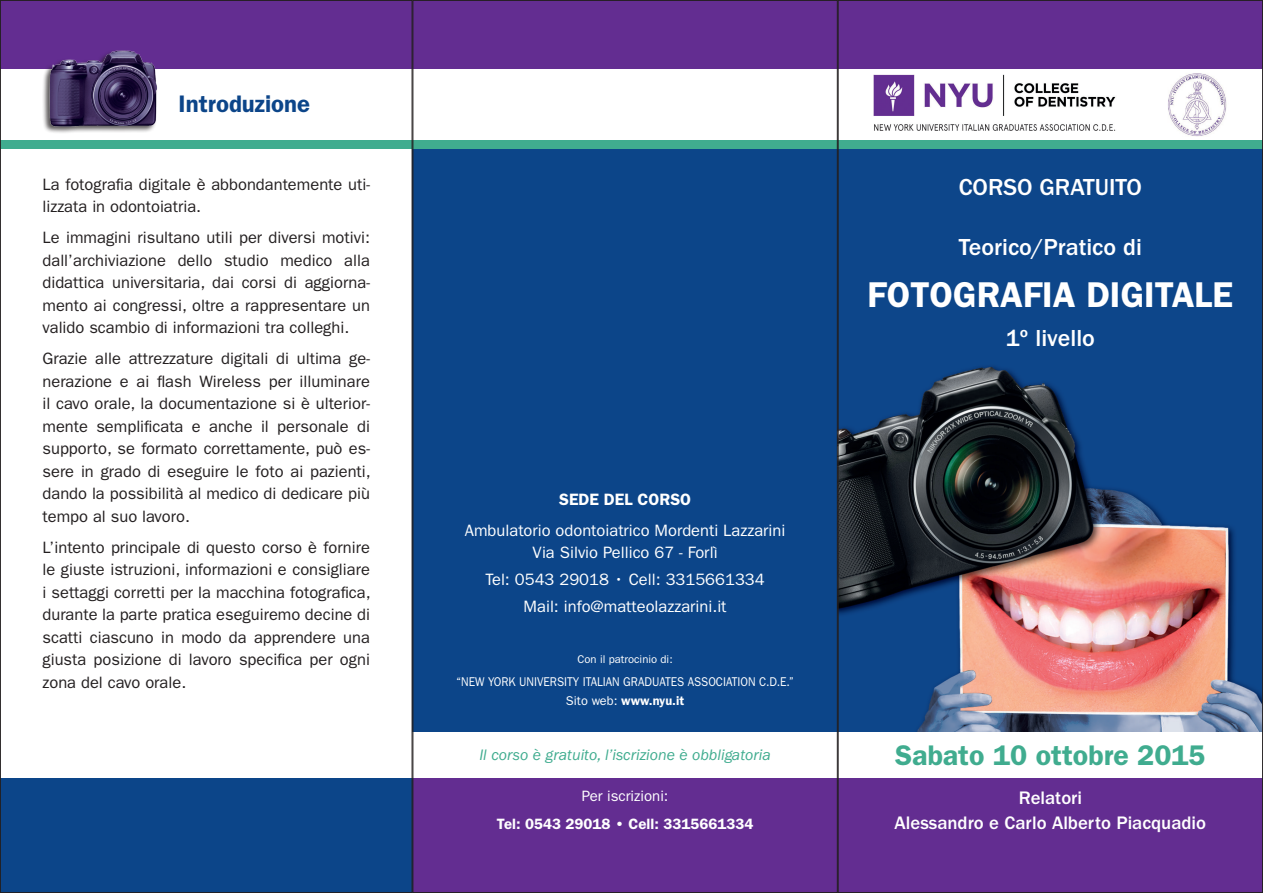
<style>
.page{position:relative;width:1263px;height:893px;background:#fff}
.page>*{position:absolute;margin:0;border:0;box-sizing:border-box;transform-origin:0 0}
.t1{font:600 36px "ITC Franklin Gothic Std";color:#fff}
.t2{font:600 28.5px "ITC Franklin Gothic Std";color:#40ac8f}
.t3{font:500 24px "ITC Franklin Gothic Std";color:#fff}
.t4{font:600 24px "ITC Franklin Gothic Std";color:#0c4589}
.testo_centrato{font:500 18.75px "ITC Franklin Gothic Std";color:#fff}
.testo_giustificato{font:16.5px/22.5px "ITC Franklin Gothic Std";color:#231f20;text-align:justify}
.testo_centrato-2{font:16.5px "ITC Franklin Gothic Std";color:#fff}
.testo_centrato-3{font:600 16.5px "ITC Franklin Gothic Std";color:#fff}
.testo_centrato-4{font:italic 15.75px "ITC Franklin Gothic Std";color:#40ac8f}
.testo_centrato-5{font:600 15px "ITC Franklin Gothic Std";color:#fff}
.testo_centrato-6{font:15px "ITC Franklin Gothic Std";color:#fff}
.testo_centrato-7{font:12.75px "ITC Franklin Gothic Std";color:#fff;scale:.9 1}
.testo_centrato-8{font:600 12.75px "ITC Franklin Gothic Std";color:#fff}
.testo_centrato-9{font:11.25px "ITC Franklin Gothic Std";color:#fff}
.s1{font-weight:400}
</style>
<div class="page">
<div style="left:412px;top:149px;width:430px;height:582px;background:#0c4589"></div>
<img style="left:840px;top:149px;width:421px;height:582px">
<img style="left:873px;top:74px;width:243px;height:57px">
<img style="left:1168px;top:73px;width:59px;height:63px">
<div style="left:412px;top:778px;width:851px;height:115px;background:#632d91"></div>
<div style="left:0;top:778px;width:412px;height:115px;background:#0c4589"></div>
<div style="left:0;top:0;width:1263px;height:68px;background:#632d91"></div>
<div style="left:0;top:140px;width:1263px;height:9px;background:#40ac8f"></div>
<img style="left:43px;top:50px;width:123px;height:83px">
<p class="t4" style="left:179px;top:90px;width:133px">Introduzione</p>
<p class="testo_giustificato" style="left:43px;top:173px;width:329px">La fotografia digitale è abbondantemente uti&shy;lizzata in odontoiatria.</p>
<p class="testo_giustificato" style="left:43px;top:227px;width:329px">Le immagini risultano utili per diversi motivi: dall’archiviazione dello studio medico alla didattica universitaria, dai corsi di aggiorna&shy;mento ai congressi, oltre a rappresentare un valido scambio di informazioni tra colleghi.</p>
<p class="testo_giustificato" style="left:43px;top:348px;width:330px">Grazie alle attrezzature digitali di ultima ge&shy;nerazione e ai flash Wireless per illuminare il cavo orale, la documentazione si è ulterior&shy;mente semplificata e anche il personale di supporto, se formato correttamente, può es&shy;sere in grado di eseguire le foto ai pazienti, dando la possibilità al medico di dedicare più tempo al suo lavoro.</p>
<p class="testo_giustificato" style="left:43px;top:536px;width:330px">L’intento principale di questo corso è fornire le giuste istruzioni, informazioni e consigliare i settaggi corretti per la macchina fotografica, durante la parte pratica eseguiremo decine di scatti ciascuno in modo da apprendere una giusta posizione di lavoro specifica per ogni zona del cavo orale.</p>
<p class="t3" style="left:959px;top:174px;width:185px">CORSO GRATUITO</p>
<p class="testo_centrato-3" style="left:559px;top:489px;width:133px">SEDE DEL CORSO</p>
<p class="testo_centrato-2" style="left:465px;top:520px;width:322px">Ambulatorio odontoiatrico Mordenti Lazzarini</p>
<p class="testo_centrato-2" style="left:532px;top:543px;width:187px">Via Silvio Pellico 67 - Forlì</p>
<p class="testo_centrato-2" style="left:485px;top:570px;width:281px">Tel: 0543 29018 • Cell: 3315661334</p>
<p class="testo_centrato-2" style="left:524px;top:596px;width:204px">Mail: info@matteolazzarini.it</p>
<p class="testo_centrato-9" style="left:577px;top:652px;width:97px">Con il patrocinio di:</p>
<p class="testo_centrato-7" style="left:456px;top:674px;width:377px">“NEW YORK UNIVERSITY ITALIAN GRADUATES ASSOCIATION C.D.E.”</p>
<p class="testo_centrato-8" style="left:566px;top:693px;width:120px"><span class="s1">Sito web:</span> www.nyu.it</p>
<p class="t3" style="left:959px;top:234px;width:185px">Teorico/Pratico di</p>
<p class="t1" style="left:867px;top:273px;width:367px">FOTOGRAFIA DIGITALE</p>
<p class="t3" style="left:1006px;top:325px;width:91px">1º livello</p>
<p class="testo_centrato-4" style="left:479px;top:746px;width:293px">Il corso è gratuito, l’iscrizione è obbligatoria</p>
<p class="t2" style="left:895px;top:738px;width:312px">Sabato 10 ottobre 2015</p>
<p class="testo_centrato-6" style="left:582px;top:787px;width:88px">Per iscrizioni:</p>
<p class="testo_centrato-5" style="left:497px;top:815px;width:258px">Tel: 0543 29018 • Cell: 3315661334</p>
<p class="testo_centrato" style="left:1019px;top:787px;width:65px">Relatori</p>
<p class="testo_centrato" style="left:895px;top:813px;width:313px">Alessandro e Carlo Alberto Piacquadio</p>
</div>
